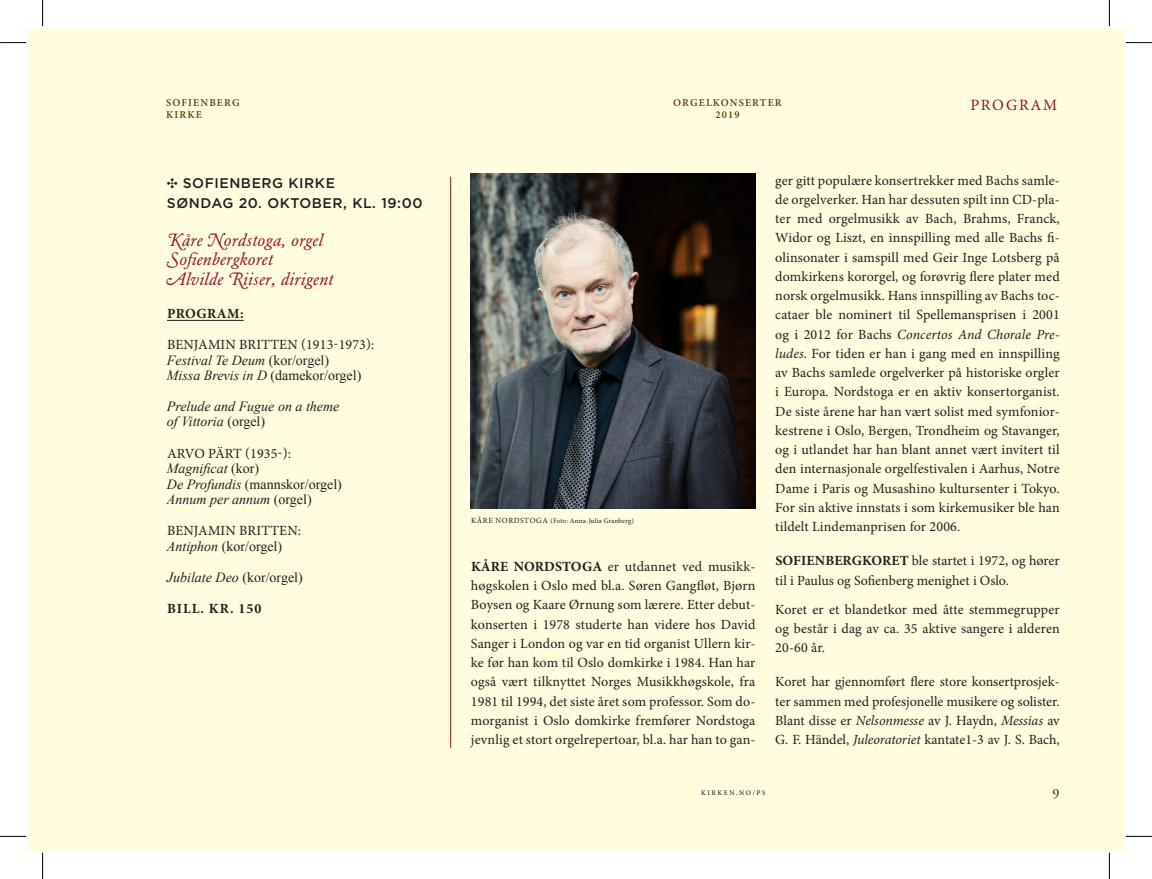
<style>
.page{position:relative;width:1152px;height:879px;background:#fff}
.page>*{position:absolute;margin:0;border:0;box-sizing:border-box;transform-origin:0 0}
.t1{font:italic 17.5px "Garamond BE Swash";letter-spacing:.02em;color:#931629}
.t2{font:15.75px "Minion Pro";letter-spacing:.11em;color:#931629}
.t3{font:14px/19.2px "Minion Pro";letter-spacing:.005em;color:#231f20;text-align:justify}
.t4{font:italic 14px "Times New Roman";color:#231f20}
.t5{font:14px "Times New Roman";color:#231f20}
.t6{font:500 14px "Gotham";letter-spacing:.04em;color:#231f20}
.t7{font:700 14px "Minion Pro";letter-spacing:.055em;color:#231f20}
.t8{font:700 14px "Minion Pro";letter-spacing:.03em;color:#231f20}
.t9{font:14px "Adobe Garamond Pro";color:#231f20}
.t10{font:600 10.5px/12.1px "Minion Pro";letter-spacing:.11em;color:#5f3e0b;text-align:center}
.t11{font:7px "Minion Pro";letter-spacing:.015em;color:#231f20}
.t12{font:500 7px "Minion Pro";letter-spacing:.22em;color:#231f20}
.s1{font-style:normal}
.s2{font-style:italic}
.s3{font-size:7.88px}
.s4{font-weight:700}
</style>
<div class="page">
<div style="left:28px;top:28px;width:15px;height:823px;background:#fffce0"></div>
<div style="left:43px;top:28px;width:1081px;height:823px;background:#fffce0"></div>
<hr style="left:167px;top:320px;width:77px;height:1px;background:#231f20">
<hr style="left:450px;top:177px;width:1px;height:571px;background:#931629">
<img style="left:471px;top:173px;width:284px;height:336px">
<svg style="left:0;top:42px;width:26px;height:1px"></svg>
<svg style="left:1126px;top:42px;width:26px;height:1px"></svg>
<svg style="left:0;top:836px;width:26px;height:1px"></svg>
<svg style="left:1126px;top:836px;width:26px;height:1px"></svg>
<svg style="left:42px;top:0;width:1px;height:26px"></svg>
<svg style="left:42px;top:853px;width:1px;height:26px"></svg>
<svg style="left:1109px;top:0;width:1px;height:26px"></svg>
<svg style="left:1109px;top:853px;width:1px;height:26px"></svg>
<p class="t10" style="left:673px;top:97px;width:110px">ORGELKONSERTER<br>2019</p>
<p class="t10" style="left:166px;top:97px;width:75px">SOFIENBERG</p>
<p class="t2" style="left:970px;top:94px;width:88px">PROGRAM</p>
<p class="t10" style="left:166px;top:109px;width:37px">KIRKE</p>
<p class="t6" style="left:167px;top:175px;width:170px">✣ SOFIENBERG KIRKE</p>
<p class="t6" style="left:167px;top:195px;width:257px">SØNDAG 20. OKTOBER, KL. 19:00</p>
<p class="t1" style="left:167px;top:229px;width:157px">Kåre Nordstoga, orgel</p>
<p class="t1" style="left:167px;top:248px;width:107px">Sofienbergkoret</p>
<p class="t1" style="left:167px;top:268px;width:168px">Alvilde Riiser, dirigent</p>
<p class="t8" style="left:167px;top:303px;width:78px">PROGRAM:</p>
<p class="t3" style="left:167px;top:335px;width:209px">BENJAMIN BRITTEN (1913-1973):</p>
<p class="t4" style="left:167px;top:350px;width:164px">Festival Te Deum <span class="s1">(kor/orgel)</span></p>
<p class="t5" style="left:167px;top:366px;width:196px"><span class="s2">Missa Brevis in D</span> (damekor/orgel)</p>
<p class="t4" style="left:167px;top:397px;width:174px">Prelude and Fugue on a theme</p>
<p class="t4" style="left:167px;top:412px;width:100px">of Vittoria <span class="s1">(orgel)</span></p>
<p class="t3" style="left:167px;top:444px;width:125px">ARVO PÄRT (1935-):</p>
<p class="t4" style="left:167px;top:459px;width:94px">Magnificat <span class="s1">(kor)</span></p>
<p class="t5" style="left:167px;top:474px;width:176px"><span class="s2">De Profundis</span> (mannskor/orgel)</p>
<p class="t4" style="left:167px;top:490px;width:146px">Annum per annum <span class="s1">(orgel)</span></p>
<p class="t3" style="left:167px;top:521px;width:136px">BENJAMIN BRITTEN:</p>
<p class="t5" style="left:167px;top:537px;width:117px"><span class="s2">Antiphon</span> (kor/orgel)</p>
<p class="t4" style="left:167px;top:567px;width:137px">Jubilate Deo <span class="s1">(kor/orgel)</span></p>
<p class="t7" style="left:167px;top:598px;width:96px">BILL. KR. 150</p>
<p class="t11" style="left:471px;top:516px;width:164px"><span class="s3">KÅRE NORDSTOGA</span> (Foto: Anna-Julia Granberg)</p>
<p class="t3" style="left:471px;top:557px;width:286px"><span class="s4">KÅRE NORDSTOGA</span> er utdannet ved musikk&shy;høgskolen i Oslo med bl.a. Søren Gangfløt, Bjørn Boysen og Kaare Ørnung som lærere. Etter debut&shy;konserten i 1978 studerte han videre hos David Sanger i London og var en tid organist Ullern kir&shy;ke før han kom til Oslo domkirke i 1984. Han har også vært tilknyttet Norges Musikkhøgskole, fra 1981 til 1994, det siste året som professor. Som do&shy;morganist i Oslo domkirke fremfører Nordstoga jevnlig et stort orgelrepertoar, bl.a. har han to gan-</p>
<p class="t3" style="left:775px;top:171px;width:286px">ger gitt populære konsertrekker med Bachs samle&shy;de orgelverker. Han har dessuten spilt inn CD-pla&shy;ter med orgelmusikk av Bach, Brahms, Franck, Widor og Liszt, en innspilling med alle Bachs fi&shy;olinsonater i samspill med Geir Inge Lotsberg på domkirkens kororgel, og forøvrig flere plater med norsk orgelmusikk. Hans innspilling av Bachs toc&shy;cataer ble nominert til Spellemansprisen i 2001 og i 2012 for Bachs <span class="s2">Concertos And Chorale Pre&shy;ludes</span>. For tiden er han i gang med en innspilling av Bachs samlede orgelverker på historiske orgler i Europa. Nordstoga er en aktiv konsertorganist.<br>De siste årene har han vært solist med symfonior&shy;kestrene i Oslo, Bergen, Trondheim og Stavanger, og i utlandet har han blant annet vært invitert til den internasjonale orgelfestivalen i Aarhus, Notre Dame i Paris og Musashino kultursenter i Tokyo.<br>For sin aktive innstats i som kirkemusiker ble han tildelt Lindemanprisen for 2006.</p>
<p class="t3" style="left:775px;top:551px;width:286px"><span class="s4">SOFIENBERGKORET</span> ble startet i 1972, og hører til i Paulus og Sofienberg menighet i Oslo.</p>
<p class="t3" style="left:775px;top:600px;width:286px">Koret er et blandetkor med åtte stemmegrupper og består i dag av ca. 35 aktive sangere i alderen 20-60 år.</p>
<p class="t3" style="left:775px;top:672px;width:286px">Koret har gjennomført flere store konsertprosjek&shy;ter sammen med profesjonelle musikere og solister.<br>Blant disse er <span class="s2">Nelsonmesse</span> av J. Haydn, <span class="s2">Messias</span> av G. F. Händel, <span class="s2">Juleoratoriet</span> kantate1-3 av J. S. Bach,</p>
<p class="t12" style="left:701px;top:788px;width:66px">KIRKEN.NO/PS</p>
<p class="t9" style="left:1052px;top:785px;width:8px">9</p>
</div>
